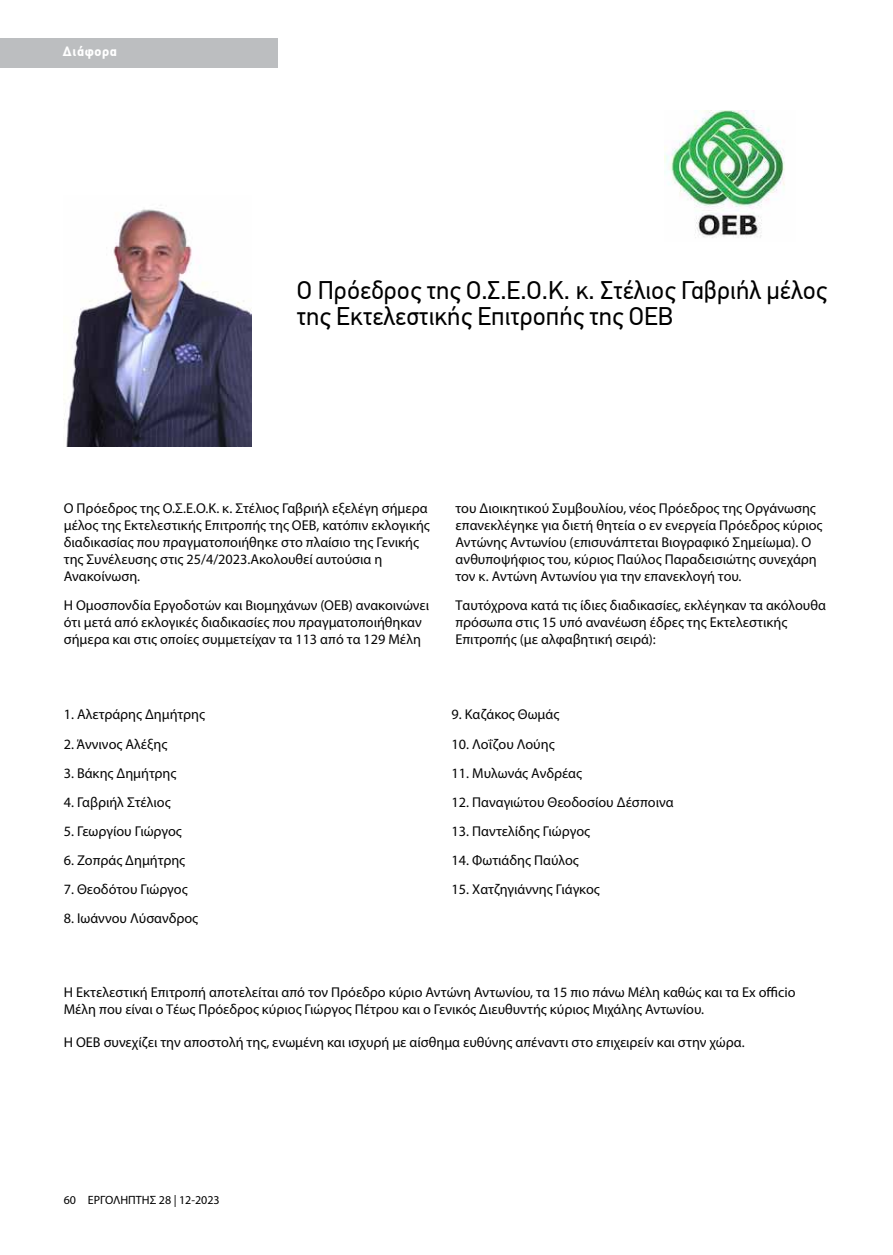
<style>
.page{position:relative;width:893px;height:1255px;background:#fff}
.page>*{position:absolute;margin:0;border:0;box-sizing:border-box;transform-origin:0 0}
.t1{font:25.5px/25.5px "PF Din Text Pro";color:#000}
.t2{font:14.25px/17.1px "Myriad Pro";color:#050505}
.t3{font:700 13.5px "PF Din Text Pro";letter-spacing:.04em;color:#fff}
.t4{font:12px "Myriad Pro";color:#000}
</style>
<div class="page">
<div style="left:0;top:39px;width:278px;height:29px;background:#bcbec0"></div>
<img style="left:64px;top:209px;width:188px;height:237px">
<img style="left:664px;top:110px;width:121px;height:128px">
<p class="t3" style="left:63px;top:43px;width:55px">Διάφορα</p>
<h1 class="t1" style="left:297px;top:278px;width:531px">Ο Πρόεδρος της Ο.Σ.Ε.Ο.Κ. κ. Στέλιος Γαβριήλ μέλος της Εκτελεστικής Επιτροπής της ΟΕΒ</h1>
<p class="t2" style="left:64px;top:499px;width:368px">Ο Πρόεδρος της Ο.Σ.Ε.Ο.Κ. κ. Στέλιος Γαβριήλ εξελέγη σήμερα μέλος της Εκτελεστικής Επιτροπής της ΟΕΒ, κατόπιν εκλογικής διαδικασίας που πραγματοποιήθηκε στο πλαίσιο της Γενικής της Συνέλευσης στις 25/4/2023.Ακολουθεί αυτούσια η Ανακοίνωση.</p>
<p class="t2" style="left:64px;top:596px;width:367px">Η Ομοσπονδία Εργοδοτών και Βιομηχάνων (ΟΕΒ) ανακοινώνει ότι μετά από εκλογικές διαδικασίες που πραγματοποιήθηκαν σήμερα και στις οποίες συμμετείχαν τα 113 από τα 129 Μέλη</p>
<p class="t2" style="left:455px;top:499px;width:368px">του Διοικητικού Συμβουλίου, νέος Πρόεδρος της Οργάνωσης επανεκλέγηκε για διετή θητεία ο εν ενεργεία Πρόεδρος κύριος Αντώνης Αντωνίου (επισυνάπτεται Βιογραφικό Σημείωμα). Ο ανθυποψήφιος του, κύριος Παύλος Παραδεισιώτης συνεχάρη τον κ. Αντώνη Αντωνίου για την επανεκλογή του.</p>
<p class="t2" style="left:455px;top:596px;width:372px">Ταυτόχρονα κατά τις ίδιες διαδικασίες, εκλέγηκαν τα ακόλουθα πρόσωπα στις 15 υπό ανανέωση έδρες της Εκτελεστικής<br>Επιτροπής (με αλφαβητική σειρά):</p>
<p class="t2" style="left:64px;top:706px;width:143px">1. Αλετράρης Δημήτρης</p>
<p class="t2" style="left:64px;top:735px;width:105px">2. Άννινος Αλέξης</p>
<p class="t2" style="left:64px;top:764px;width:114px">3. Βάκης Δημήτρης</p>
<p class="t2" style="left:64px;top:793px;width:108px">4. Γαβριήλ Στέλιος</p>
<p class="t2" style="left:64px;top:822px;width:120px">5. Γεωργίου Γιώργος</p>
<p class="t2" style="left:64px;top:851px;width:123px">6. Ζοπράς Δημήτρης</p>
<p class="t2" style="left:64px;top:880px;width:125px">7. Θεοδότου Γιώργος</p>
<p class="t2" style="left:64px;top:909px;width:136px">8. Ιωάννου Λύσανδρος</p>
<p class="t2" style="left:452px;top:705px;width:109px">9. Καζάκος Θωμάς</p>
<p class="t2" style="left:452px;top:735px;width:104px">10. Λοΐζου Λούης</p>
<p class="t2" style="left:452px;top:764px;width:132px">11. Μυλωνάς Ανδρέας</p>
<p class="t2" style="left:452px;top:793px;width:223px">12. Παναγιώτου Θεοδοσίου Δέσποινα</p>
<p class="t2" style="left:452px;top:822px;width:140px">13. Παντελίδης Γιώργος</p>
<p class="t2" style="left:452px;top:851px;width:129px">14. Φωτιάδης Παύλος</p>
<p class="t2" style="left:452px;top:880px;width:150px">15. Χατζηγιάννης Γιάγκος</p>
<p class="t2" style="left:64px;top:983px;width:733px">Η Εκτελεστική Επιτροπή αποτελείται από τον Πρόεδρο κύριο Αντώνη Αντωνίου, τα 15 πιο πάνω Μέλη καθώς και τα Ex officio<br>Μέλη που είναι ο Τέως Πρόεδρος κύριος Γιώργος Πέτρου και ο Γενικός Διευθυντής κύριος Μιχάλης Αντωνίου.</p>
<p class="t2" style="left:64px;top:1033px;width:682px">Η ΟΕΒ συνεχίζει την αποστολή της, ενωμένη και ισχυρή με αίσθημα ευθύνης απέναντι στο επιχειρείν και στην χώρα.</p>
<p class="t4" style="left:64px;top:1192px;width:157px">60 ΕΡΓΟΛΗΠΤΗΣ 28 | 12-2023</p>
</div>
